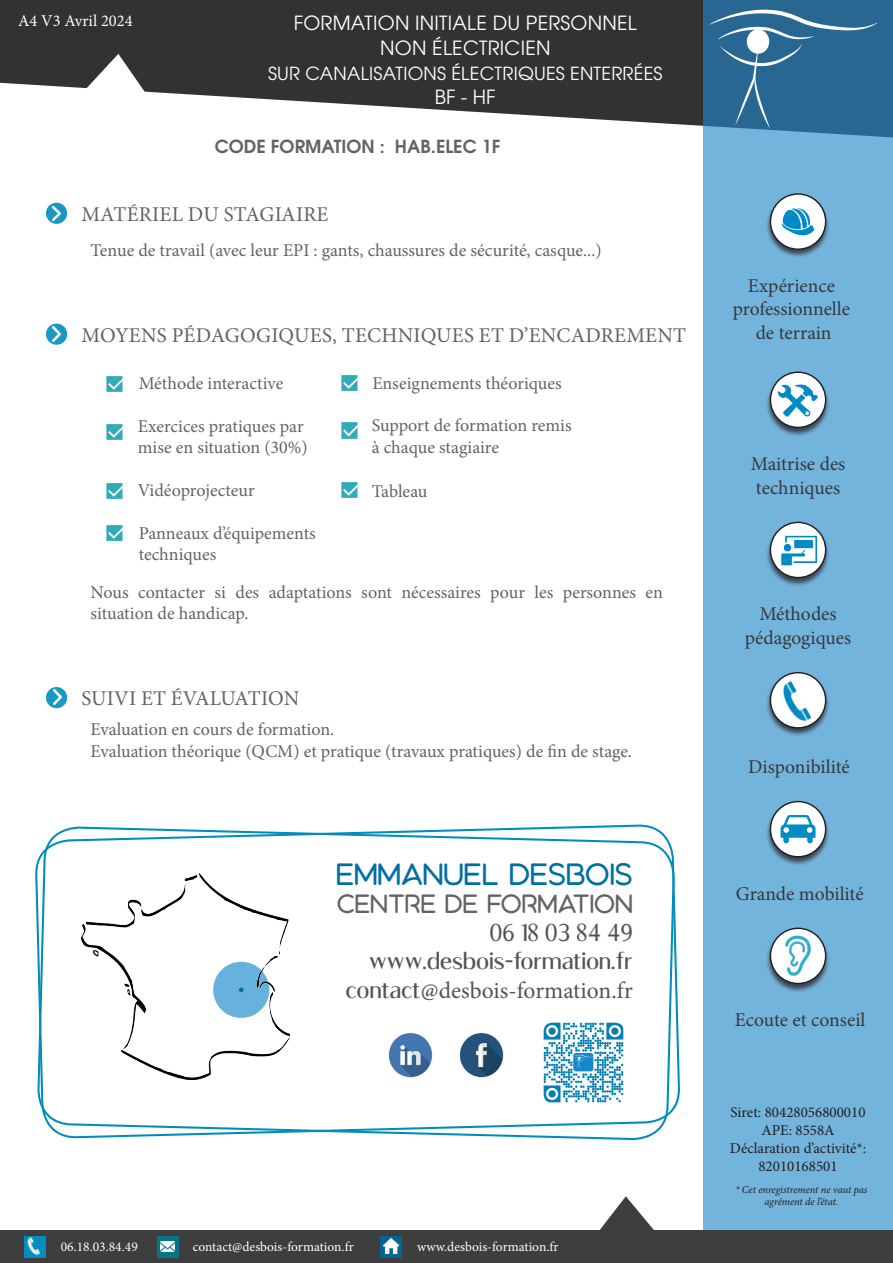
<style>
.page{position:relative;width:893px;height:1263px;background:#fff}
.page>*{position:absolute;margin:0;border:0;box-sizing:border-box;transform-origin:0 0}
.t1{font:27.45px "Aquatico";color:#006fa1}
.t2{font:23.55px "Luxia";color:#535355}
.t3{font:23.55px "Minion Pro";color:#535355}
.t4{font:23.55px "Aquatico";color:#636366}
.t5{font:21px "Minion Pro";letter-spacing:.01em;color:#636366}
.t6{font:19.5px "Minion Pro";color:#383839}
.t7{font:19.5px "Te X Gyre Adventor";letter-spacing:.015em;color:#fff}
.t8{font:18px/21.6px "Minion Pro";color:#636366}
.t9{font:18px "Te X Gyre Adventor";letter-spacing:.015em;color:#fff}
.t10{font:700 18px "Te X Gyre Adventor";color:#636366}
.t11{font:16.5px "Minion Pro";color:#fff}
.t12{font:15px "Minion Pro";color:#231f20}
.t13{font:13.5px "Minion Pro";color:#fff}
.t14{font:italic 10.5px "Minion Pro";letter-spacing:-.005em;color:#231f20}
.s1{font-family:"Luxia"}
</style>
<div class="page">
<svg style="left:0;top:0;width:703px;height:126px;fill:#333233"></svg>
<div style="left:703px;top:0;width:190px;height:1230px;background:#73b4dd"></div>
<div style="left:0;top:1230px;width:893px;height:33px;background:#3e3e3f"></div>
<div style="left:380px;top:1236px;width:22px;height:21px;background:#066590"></div>
<div style="left:157px;top:1236px;width:21px;height:21px;background:#067385"></div>
<svg style="left:84px;top:54px;width:63px;height:41px"></svg>
<svg style="left:46px;top:687px;width:21px;height:21px"></svg>
<img style="left:53px;top:689px;width:9px;height:15px">
<img style="left:24px;top:1236px;width:22px;height:22px">
<div style="left:765px;top:193px;width:66px;height:66px;background:#231f20;opacity:.75"></div>
<svg style="left:770px;top:194px;width:56px;height:55px"></svg>
<div style="left:770px;top:193px;width:56px;height:57px;border:1px solid #231f20;border-radius:50%"></div>
<img style="left:775px;top:199px;width:46px;height:45px">
<div style="left:765px;top:371px;width:66px;height:66px;background:#231f20;opacity:.75"></div>
<svg style="left:770px;top:372px;width:56px;height:55px"></svg>
<div style="left:770px;top:371px;width:56px;height:57px;border:1px solid #231f20;border-radius:50%"></div>
<img style="left:775px;top:377px;width:46px;height:45px">
<div style="left:765px;top:521px;width:66px;height:66px;background:#231f20;opacity:.75"></div>
<svg style="left:770px;top:522px;width:56px;height:56px"></svg>
<div style="left:770px;top:522px;width:56px;height:56px;border:1px solid #231f20;border-radius:50%"></div>
<img style="left:779px;top:535px;width:38px;height:30px">
<div style="left:765px;top:671px;width:66px;height:66px;background:#231f20;opacity:.75"></div>
<svg style="left:770px;top:673px;width:56px;height:55px"></svg>
<img style="left:770px;top:678px;width:45px;height:53px">
<div style="left:765px;top:800px;width:66px;height:66px;background:#231f20;opacity:.75"></div>
<div style="left:770px;top:801px;width:56px;height:56px;background:#fff;border-radius:50%"></div>
<div style="left:770px;top:801px;width:56px;height:56px;border:1px solid #231f20;border-radius:50%"></div>
<svg style="left:781px;top:815px;width:34px;height:28px"></svg>
<div style="left:765px;top:927px;width:66px;height:66px;background:#231f20;opacity:.75"></div>
<svg style="left:770px;top:928px;width:56px;height:55px"></svg>
<div style="left:770px;top:927px;width:56px;height:57px;border:1px solid #231f20;border-radius:50%"></div>
<img style="left:778px;top:935px;width:40px;height:41px">
<svg style="left:36px;top:825px;width:640px;height:421px"></svg>
<img style="left:387px;top:1032px;width:46px;height:46px">
<img style="left:459px;top:1032px;width:46px;height:46px">
<img style="left:82px;top:874px;width:207px;height:206px">
<svg style="left:239px;top:987px;width:5px;height:5px"></svg>
<img style="left:535px;top:1013px;width:98px;height:98px">
<img style="left:161px;top:1241px;width:14px;height:11px">
<img style="left:383px;top:1239px;width:16px;height:15px">
<img style="left:107px;top:376px;width:16px;height:15px">
<img style="left:107px;top:424px;width:16px;height:15px">
<img style="left:107px;top:483px;width:16px;height:16px">
<img style="left:107px;top:525px;width:16px;height:16px">
<img style="left:342px;top:375px;width:16px;height:15px">
<img style="left:342px;top:423px;width:16px;height:15px">
<img style="left:342px;top:482px;width:16px;height:16px">
<svg style="left:46px;top:324px;width:21px;height:21px"></svg>
<img style="left:52px;top:326px;width:9px;height:15px">
<div style="left:46px;top:203px;width:21px;height:21px;background:#1a98c3;border-radius:50%"></div>
<img style="left:52px;top:206px;width:9px;height:15px">
<svg style="left:710px;top:10px;width:167px;height:119px;background:#387399"></svg>
<p class="t11" style="left:18px;top:10px;width:116px">A4 V3 Avril 2024</p>
<p class="t7" style="left:294px;top:7px;width:345px">FORMATION INITIALE DU PERSONNEL</p>
<p class="t7" style="left:380px;top:33px;width:172px">NON ÉLECTRICIEN</p>
<p class="t9" style="left:268px;top:60px;width:396px">SUR CANALISATIONS ÉLECTRIQUES ENTERRÉES</p>
<p class="t7" style="left:435px;top:81px;width:62px">BF - HF</p>
<p class="t10" style="left:215px;top:131px;width:287px">CODE FORMATION : HAB.ELEC 1F</p>
<p class="t5" style="left:81px;top:200px;width:249px">MATÉRIEL DU STAGIAIRE</p>
<p class="t8" style="left:91px;top:239px;width:513px">Tenue de travail (avec leur EPI : gants, chaussures de sécurité, casque...)</p>
<p class="t5" style="left:81px;top:321px;width:606px">MOYENS PÉDAGOGIQUES, TECHNIQUES ET D’ENCADREMENT</p>
<p class="t8" style="left:139px;top:373px;width:146px">Méthode interactive</p>
<p class="t8" style="left:372px;top:373px;width:191px">Enseignements théoriques</p>
<p class="t8" style="left:138px;top:415px;width:171px">Exercices pratiques par mise en situation (30%)</p>
<p class="t8" style="left:372px;top:415px;width:201px">Support de formation remis à chaque stagiaire</p>
<p class="t8" style="left:138px;top:479px;width:118px">Vidéoprojecteur</p>
<p class="t8" style="left:372px;top:480px;width:57px">Tableau</p>
<p class="t8" style="left:139px;top:522px;width:179px">Panneaux d’équipements techniques</p>
<p class="t8" style="left:91px;top:581px;width:574px">Nous contacter si des adaptations sont nécessaires pour les personnes en situation de handicap.</p>
<p class="t5" style="left:81px;top:684px;width:220px">SUIVI ET ÉVALUATION</p>
<p class="t8" style="left:91px;top:719px;width:245px">Evaluation en cours de formation.</p>
<p class="t8" style="left:91px;top:740px;width:543px">Evaluation théorique (QCM) et pratique (travaux pratiques) de fin de stage.</p>
<p class="t1" style="left:336px;top:860px;width:298px">EMMANUEL DESBOIS</p>
<p class="t4" style="left:337px;top:892px;width:298px">CENTRE DE FORMATION</p>
<p class="t2" style="left:489px;top:918px;width:145px">06 18 03 84 49</p>
<p class="t2" style="left:369px;top:946px;width:265px">www.desbois-formation.fr</p>
<p class="t3" style="left:345px;top:974px;width:289px"><span class="s1">contact</span>@desbois-formation.fr</p>
<p class="t13" style="left:61px;top:1238px;width:79px">06.18.03.84.49</p>
<p class="t13" style="left:193px;top:1238px;width:163px">contact@desbois-formation.fr</p>
<p class="t13" style="left:417px;top:1238px;width:143px">www.desbois-formation.fr</p>
<p class="t6" style="left:748px;top:273px;width:89px">Expérience</p>
<p class="t6" style="left:733px;top:296px;width:119px">professionnelle</p>
<p class="t6" style="left:756px;top:320px;width:77px">de terrain</p>
<p class="t6" style="left:751px;top:451px;width:96px">Maitrise des</p>
<p class="t6" style="left:756px;top:474px;width:86px">techniques</p>
<p class="t6" style="left:759px;top:601px;width:79px">Méthodes</p>
<p class="t6" style="left:745px;top:624px;width:108px">pédagogiques</p>
<p class="t6" style="left:748px;top:754px;width:103px">Disponibilité</p>
<p class="t6" style="left:736px;top:880px;width:129px">Grande mobilité</p>
<p class="t6" style="left:735px;top:1007px;width:132px">Ecoute et conseil</p>
<p class="t12" style="left:730px;top:1102px;width:136px">Siret: 80428056800010</p>
<p class="t12" style="left:761px;top:1120px;width:75px">APE: 8558A</p>
<p class="t12" style="left:730px;top:1138px;width:138px">Déclaration d’activité*:</p>
<p class="t12" style="left:758px;top:1156px;width:81px">82010168501</p>
<p class="t14" style="left:735px;top:1182px;width:134px">* Cet enregistrement ne vaut pas</p>
<p class="t14" style="left:765px;top:1195px;width:75px">agrément de l’état.</p>
</div>
